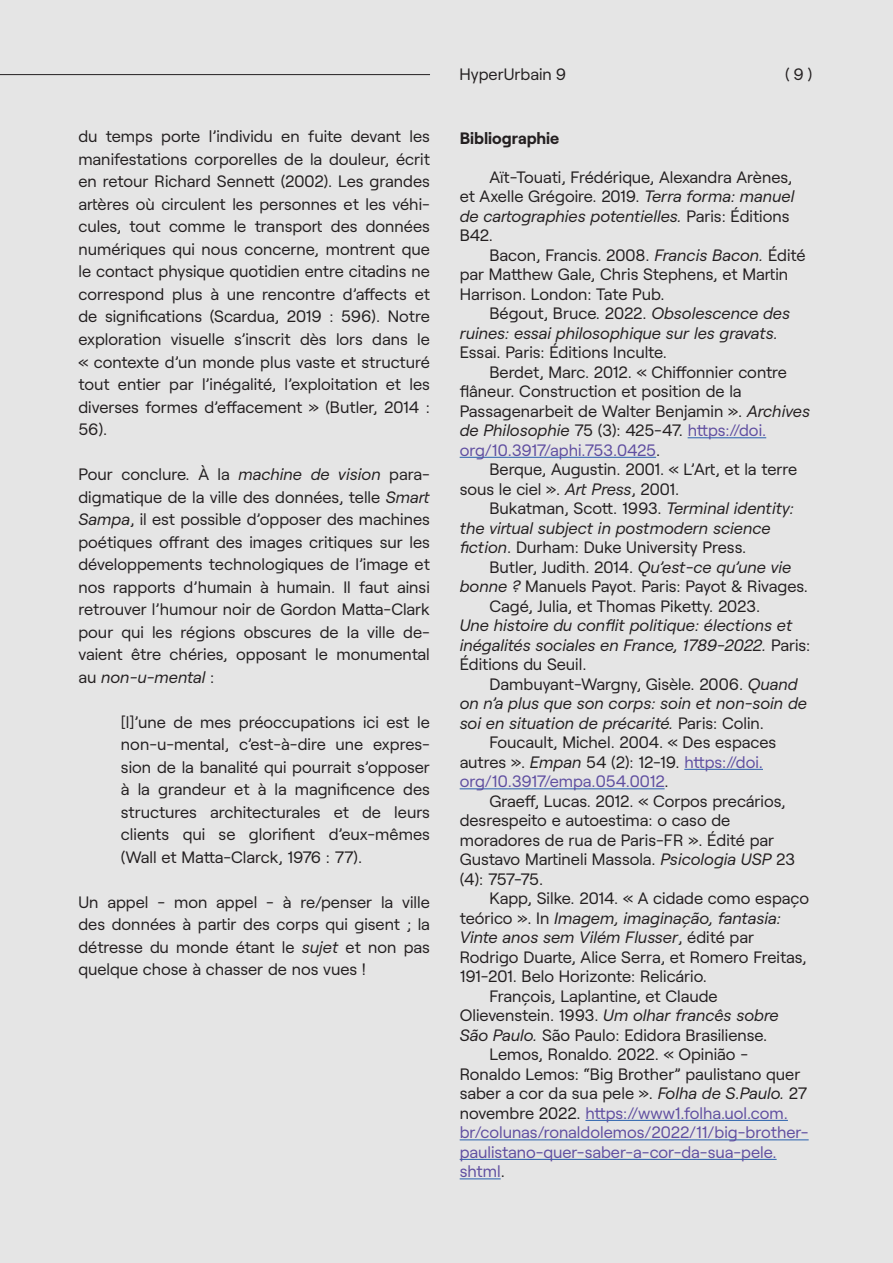
<style>
.page{position:relative;width:893px;height:1263px;background:#e5e5e5}
.page>*{position:absolute;margin:0;border:0;box-sizing:border-box;transform-origin:0 0}
.t1{font:16.5px/22.5px "Roobert";color:#231f20;text-align:justify}
.t2{font:italic 16.5px/19.5px "Roobert";color:#231f20}
.t3{font:16.5px "Roobert";color:#5f4ea0}
.t4{font:700 16.5px "Roobert";color:#231f20}
.s1{font-style:italic}
.s2{font-style:normal}
.s3{font-style:normal;color:#5f4ea0}
.s4{color:#231f20}
.s5{color:#5f4ea0}
</style>
<div class="page">
<hr style="left:0;top:74px;width:430px;height:1px;background:#231f20">
<hr style="left:688px;top:437px;width:78px;height:1px;background:#2860ad">
<hr style="left:460px;top:457px;width:196px;height:1px;background:#2860ad">
<hr style="left:684px;top:769px;width:79px;height:1px;background:#2860ad">
<hr style="left:460px;top:788px;width:205px;height:1px;background:#2860ad">
<hr style="left:585px;top:1120px;width:203px;height:1px;background:#2860ad">
<hr style="left:460px;top:1139px;width:349px;height:1px;background:#2860ad">
<hr style="left:460px;top:1159px;width:317px;height:1px;background:#2860ad">
<hr style="left:460px;top:1178px;width:41px;height:1px;background:#2860ad">
<p class="t1" style="left:78px;top:124px;width:353px">du temps porte l’individu en fuite devant les manifestations corporelles de la douleur, écrit en retour Richard Sennett (2002). Les grandes artères où circulent les personnes et les véhi&shy;cules, tout comme le transport des données numériques qui nous concerne, montrent que le contact physique quotidien entre citadins ne correspond plus à une rencontre d’affects et de significations (Scardua, 2019 : 596). Notre exploration visuelle s’inscrit dès lors dans le « contexte d’un monde plus vaste et structuré tout entier par l’inégalité, l’exploitation et les diverses formes d’effacement » (Butler, 2014 :<br>56).</p>
<p class="t1" style="left:78px;top:462px;width:353px">Pour conclure. À la <span class="s1">machine de vision</span> para&shy;digmatique de la ville des données, telle <span class="s1">Smart Sampa</span>, il est possible d’opposer des machines poétiques offrant des images critiques sur les développements technologiques de l’image et nos rapports d’humain à humain. Il faut ainsi retrouver l’humour noir de Gordon Matta-Clark pour qui les régions obscures de la ville de&shy;vaient être chéries, opposant le monumental au <span class="s1">non-u-mental</span> :</p>
<p class="t1" style="left:121px;top:709px;width:310px">[l]’une de mes préoccupations ici est le non-u-mental, c’est-à-dire une expres&shy;sion de la banalité qui pourrait s’opposer à la grandeur et à la magnificence des structures architecturales et de leurs clients qui se glorifient d’eux-mêmes (Wall et Matta-Clarck, 1976 : 77).</p>
<p class="t1" style="left:78px;top:889px;width:353px">Un appel - mon appel - à re/penser la ville des données à partir des corps qui gisent ; la détresse du monde étant le <span class="s1">sujet</span> et non pas quelque chose à chasser de nos vues !</p>
<p class="t1" style="left:459px;top:62px;width:108px">HyperUrbain 9</p>
<p class="t1" style="left:785px;top:62px;width:29px">( 9 )</p>
<p class="t4" style="left:460px;top:125px;width:101px">Bibliographie</p>
<p class="t1" style="left:460px;top:166px;width:336px;line-height:19.5px;text-align:left;text-indent:30px">Aït-Touati, Frédérique, Alexandra Arènes, et Axelle Grégoire. 2019. <span class="s1">Terra forma: manuel de cartographies potentielles.</span> Paris: Éditions B42.</p>
<p class="t1" style="left:460px;top:244px;width:348px;line-height:19.5px;text-align:left;text-indent:30px">Bacon, Francis. 2008. <span class="s1">Francis Bacon.</span> Édité par Matthew Gale, Chris Stephens, et Martin<br>Harrison. London: Tate Pub.</p>
<p class="t2" style="left:460px;top:302px;width:332px;text-indent:30px"><span class="s2">Bégout, Bruce. 2022.</span> Obsolescence des ruines: essai philosophique sur les gravats.</p>
<p class="t1" style="left:460px;top:340px;width:209px">Essai. Paris: Éditions Inculte.</p>
<p class="t1" style="left:489px;top:359px;width:299px">Berdet, Marc. 2012. « Chiffonnier contre</p>
<p class="t1" style="left:460px;top:379px;width:283px">flâneur. Construction et position de la</p>
<p class="t1" style="left:460px;top:398px;width:352px">Passagenarbeit de Walter Benjamin ». <span class="s1">Archives</span></p>
<p class="t2" style="left:460px;top:419px;width:308px">de Philosophie <span class="s2">75 (3): 425‑47.</span> <span class="s3">https://doi.</span></p>
<p class="t3" style="left:460px;top:437px;width:202px">org/10.3917/aphi.753.0425<span class="s4">.</span></p>
<p class="t1" style="left:489px;top:457px;width:309px">Berque, Augustin. 2001. « L’Art, et la terre</p>
<p class="t1" style="left:460px;top:476px;width:221px">sous le ciel ». <span class="s1">Art Press</span>, 2001.</p>
<p class="t1" style="left:489px;top:496px;width:306px">Bukatman, Scott. 1993. <span class="s1">Terminal identity:</span></p>
<p class="t2" style="left:460px;top:517px;width:312px">the virtual subject in postmodern science</p>
<p class="t1" style="left:460px;top:535px;width:288px"><span class="s1">fiction</span>. Durham: Duke University Press.</p>
<p class="t1" style="left:489px;top:554px;width:303px">Butler, Judith. 2014. <span class="s1">Qu’est-ce qu’une vie</span></p>
<p class="t1" style="left:460px;top:574px;width:350px"><span class="s1">bonne ?</span> Manuels Payot. Paris: Payot &amp; Rivages.</p>
<p class="t1" style="left:489px;top:593px;width:272px">Cagé, Julia, et Thomas Piketty. 2023.</p>
<p class="t2" style="left:460px;top:614px;width:352px">Une histoire du conflit politique: élections et inégalités sociales en France, 1789-2022. <span class="s2">Paris:<br>Éditions du Seuil.</span></p>
<p class="t1" style="left:489px;top:671px;width:310px">Dambuyant-Wargny, Gisèle. 2006. <span class="s1">Quand</span></p>
<p class="t2" style="left:460px;top:692px;width:349px">on n’a plus que son corps: soin et non-soin de</p>
<p class="t2" style="left:460px;top:712px;width:306px">soi en situation de précarité. <span class="s2">Paris: Colin.</span></p>
<p class="t1" style="left:489px;top:730px;width:288px">Foucault, Michel. 2004. « Des espaces</p>
<p class="t1" style="left:460px;top:749px;width:305px">autres ». <span class="s1">Empan</span> 54 (2): 12‑19. <span class="s5">https://doi.</span></p>
<p class="t3" style="left:460px;top:769px;width:211px">org/10.3917/empa.054.0012<span class="s4">.</span></p>
<p class="t1" style="left:489px;top:788px;width:298px">Graeff, Lucas. 2012. « Corpos precários,</p>
<p class="t1" style="left:460px;top:808px;width:272px">desrespeito e autoestima: o caso de</p>
<p class="t1" style="left:460px;top:827px;width:316px">moradores de rua de Paris-FR ». Édité par</p>
<p class="t1" style="left:460px;top:847px;width:337px">Gustavo Martineli Massola. <span class="s1">Psicologia USP</span> 23</p>
<p class="t1" style="left:460px;top:866px;width:85px">(4): 757‑75.</p>
<p class="t1" style="left:489px;top:886px;width:321px">Kapp, Silke. 2014. « A cidade como espaço</p>
<p class="t2" style="left:460px;top:907px;width:323px"><span class="s2">teórico ». In</span> Imagem, imaginação, fantasia:</p>
<p class="t2" style="left:460px;top:926px;width:296px">Vinte anos sem Vilém Flusser<span class="s2">, édité par</span></p>
<p class="t1" style="left:460px;top:944px;width:348px">Rodrigo Duarte, Alice Serra, et Romero Freitas,</p>
<p class="t1" style="left:460px;top:964px;width:249px">191‑201. Belo Horizonte: Relicário.</p>
<p class="t1" style="left:489px;top:983px;width:230px">François, Laplantine, et Claude</p>
<p class="t2" style="left:460px;top:1004px;width:320px"><span class="s2">Olievenstein. 1993.</span> Um olhar francês sobre</p>
<p class="t1" style="left:460px;top:1022px;width:309px"><span class="s1">São Paulo.</span> São Paulo: Edidora Brasiliense.</p>
<p class="t1" style="left:489px;top:1042px;width:260px">Lemos, Ronaldo. 2022. « Opinião -</p>
<p class="t1" style="left:460px;top:1061px;width:342px">Ronaldo Lemos: “Big Brother” paulistano quer</p>
<p class="t1" style="left:460px;top:1081px;width:349px">saber a cor da sua pele ». <span class="s1">Folha de S.Paulo.</span> 27</p>
<p class="t3" style="left:460px;top:1101px;width:330px"><span class="s4">novembre 2022.</span> https://www1.folha.uol.com.</p>
<p class="t3" style="left:460px;top:1120px;width:350px">br/colunas/ronaldolemos/2022/11/big-brother-</p>
<p class="t3" style="left:460px;top:1140px;width:318px">paulistano-quer-saber-a-cor-da-sua-pele.</p>
<p class="t3" style="left:460px;top:1159px;width:47px">shtml<span class="s4">.</span></p>
</div>
